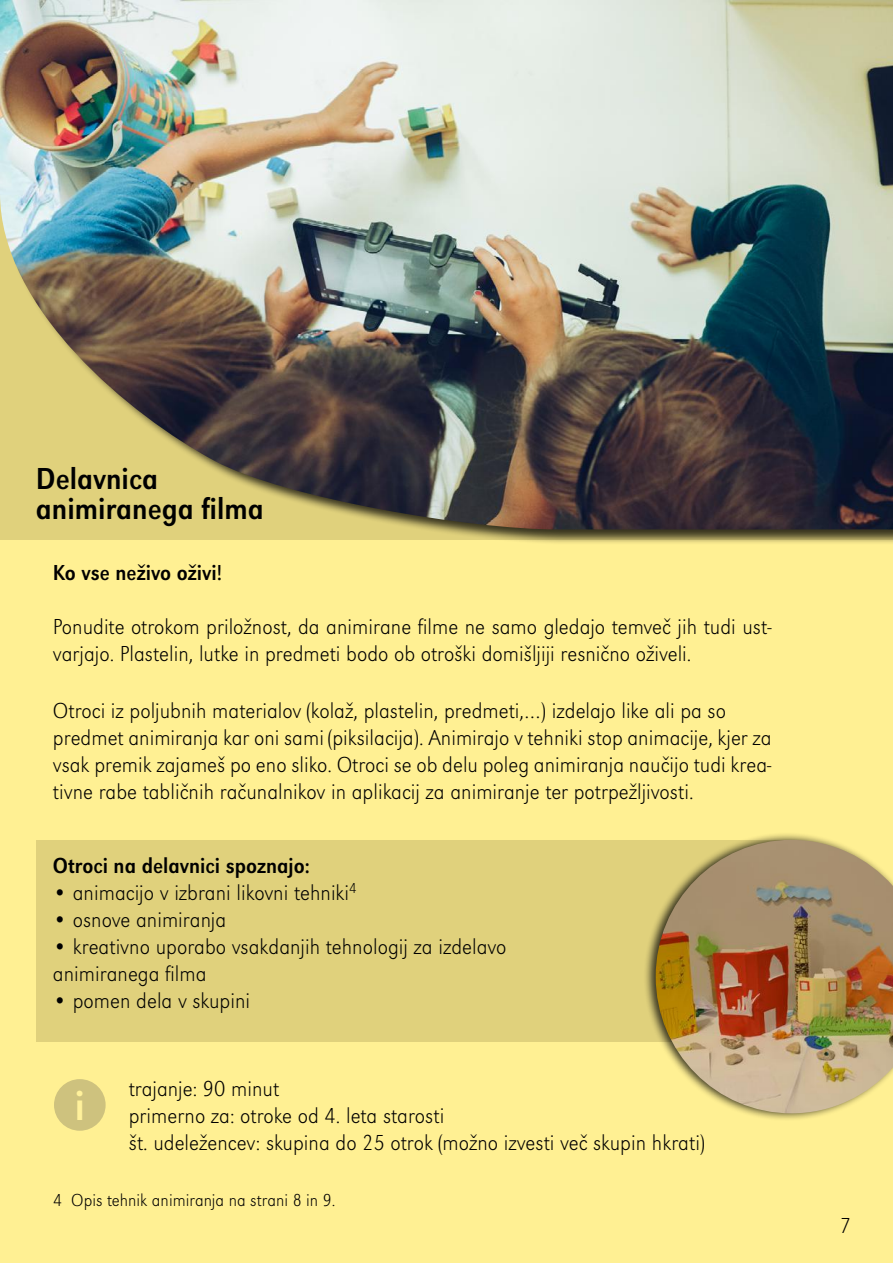
<style>
.page{position:relative;width:893px;height:1263px;background:#fff093}
.page>*{position:absolute;margin:0;border:0;box-sizing:border-box;transform-origin:0 0}
.t1{font:43.5px "URW Grotesk TOT";color:#fff19b}
.t2{font:31.5px/30px "URW Grotesk TOT Reg Ext Nar";color:#000}
.t3{font:22.5px/27px "URW Grotesk TOT Ext Lig Nar";color:#000}
.t4{font:22.5px "URW Grotesk TOT Reg Ext Nar";color:#000}
.t5{font:18px "URW Grotesk TOT Ext Lig Nar";color:#000}
</style>
<div class="page">
<div style="left:36px;top:840px;width:747px;height:202px;background:#e0d17c"></div>
<div style="left:3px;top:0;width:890px;height:545px;background:#000;opacity:.75"></div>
<img style="left:0;top:0;width:893px;height:529px">
<div style="left:644px;top:832px;width:249px;height:289px;background:#000;opacity:.75"></div>
<img style="left:656px;top:840px;width:237px;height:273px">
<div style="left:54px;top:1079px;width:52px;height:52px;background:#cec27e;border-radius:50%"></div>
<h2 class="t2" style="left:36px;top:464px;width:229px">Delavnica animiranega filma</h2>
<p class="t4" style="left:53px;top:559px;width:171px">Ko vse neživo oživi!</p>
<p class="t3" style="left:53px;top:613px;width:720px">Ponudite otrokom priložnost, da animirane filme ne samo gledajo temveč jih tudi ust&shy;varjajo. Plastelin, lutke in predmeti bodo ob otroški domišljiji resnično oživeli.</p>
<p class="t3" style="left:53px;top:697px;width:720px">Otroci iz poljubnih materialov (kolaž, plastelin, predmeti,…) izdelajo like ali pa so predmet animiranja kar oni sami (piksilacija). Animirajo v tehniki stop animacije, kjer za vsak premik zajameš po eno sliko. Otroci se ob delu poleg animiranja naučijo tudi krea&shy;tivne rabe tabličnih računalnikov in aplikacij za animiranje ter potrpežljivosti.</p>
<p class="t4" style="left:53px;top:852px;width:258px">Otroci na delavnici spoznajo:</p>
<p class="t3" style="left:53px;top:879px;width:305px">• animacijo v izbrani likovni tehniki<sup>4</sup></p>
<p class="t3" style="left:53px;top:906px;width:175px">• osnove animiranja</p>
<p class="t3" style="left:53px;top:933px;width:455px">• kreativno uporabo vsakdanjih tehnologij za izdelavo animiranega filma</p>
<p class="t3" style="left:53px;top:987px;width:199px">• pomen dela v skupini</p>
<h1 class="t1" style="left:75px;top:1080px;width:12px">i</h1>
<p class="t3" style="left:129px;top:1075px;width:578px">trajanje: 90 minut<br>primerno za: otroke od 4. leta starosti<br>št. udeležencev: skupina do 25 otrok (možno izvesti več skupin hkrati)</p>
<p class="t5" style="left:53px;top:1189px;width:284px">4 Opis tehnik animiranja na strani 8 in 9.</p>
<p class="t3" style="left:840px;top:1212px;width:13px">7</p>
</div>
